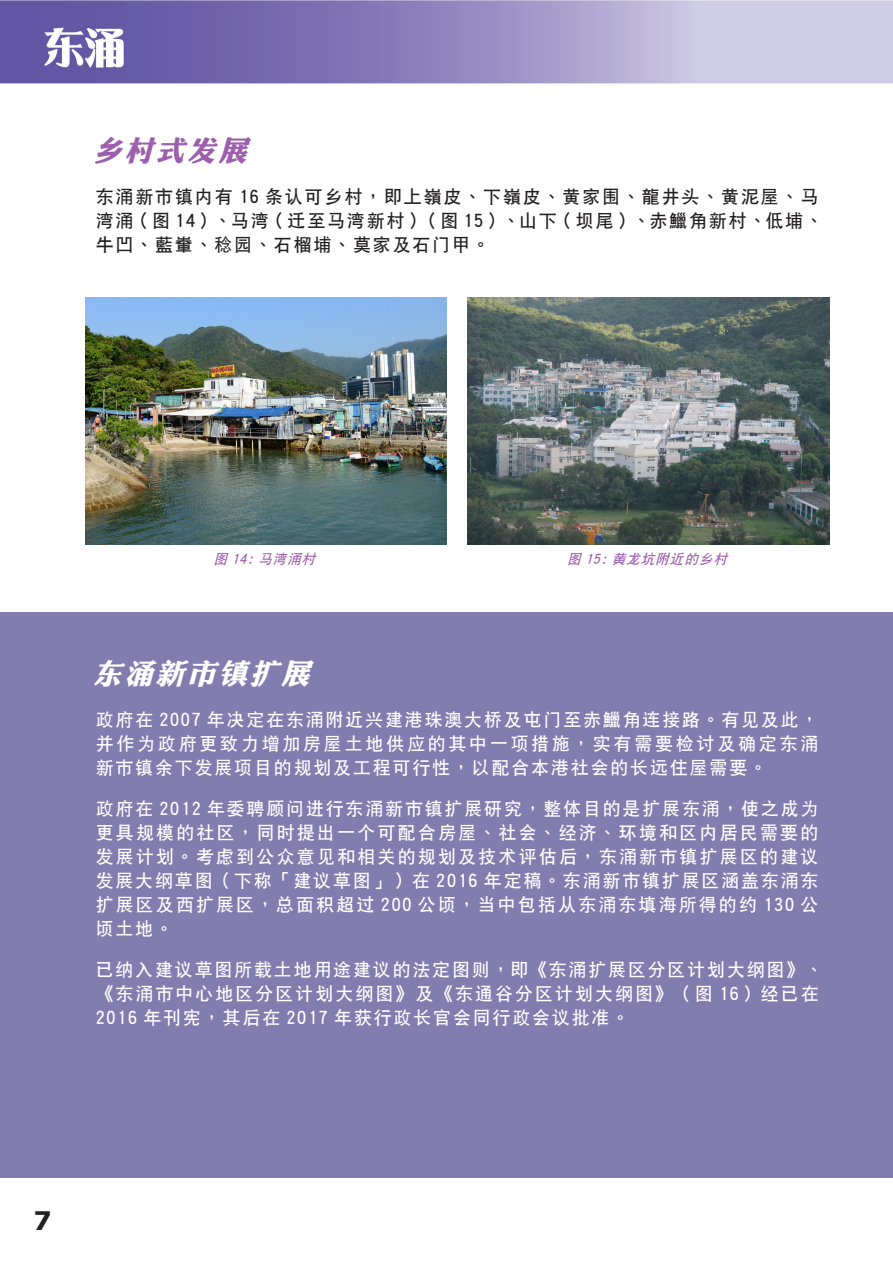
<style>
.page{position:relative;width:893px;height:1263px;background:#fff}
.page>*{position:absolute;margin:0;border:0;box-sizing:border-box;transform-origin:0 0}
.Sub_Title_sc{font:italic 28.5px "DF Li Jin Hei W8 GB5";color:#fff}
.Sub_Title_sc-2{font:italic 28.5px "DF Li Jin Hei W8 GB5";color:#9c5ead}
.t1{font:700 25.5px "Verdana";color:#231f20}
.text_sc{font:18px/24px "DF Hei W7 GB5";letter-spacing:.1em;color:#fff;text-align:justify}
.text_sc-2{font:18px/24px "DF Hei W7 GB5";letter-spacing:.1em;color:#231f20}
.cap_sc{font:italic 13.5px "DF Hei W7 GB5";color:#9c5ead}
</style>
<div class="page">
<img style="left:0;top:0;width:893px;height:84px">
<div style="left:0;top:612px;width:893px;height:566px;background:#827caf"></div>
<img style="left:468px;top:298px;width:361px;height:246px">
<img style="left:85px;top:298px;width:361px;height:246px">
<p class="Sub_Title_sc-2" style="left:93px;top:136px;width:163px">鄉村式發展</p>
<p class="text_sc-2" style="left:96px;top:185px;width:729px">東涌新市鎮內有 16 條認可鄉村，即上嶺皮、下嶺皮、黃家圍、龍井頭、黃泥屋、馬灣涌（圖 14）、馬灣（遷至馬灣新村）（圖 15）、山下（壩尾）、赤鱲角新村、低埔、牛凹、藍輋、稔園、石榴埔、莫家及石門甲。</p>
<p class="cap_sc" style="left:214px;top:552px;width:107px">圖 14: 馬灣涌村</p>
<p class="cap_sc" style="left:568px;top:552px;width:165px">圖 15: 黄龍坑附近的鄉村</p>
<p class="Sub_Title_sc" style="left:93px;top:659px;width:226px">東涌新市鎮擴展</p>
<p class="text_sc" style="left:96px;top:708px;width:724px">政府在 2007 年決定在東涌附近興建港珠澳大橋及屯門至赤鱲角連接路。有見及此，並作為政府更致力增加房屋土地供應的其中一項措施，實有需要檢討及確定東涌新市鎮餘下發展項目的規劃及工程可行性，以配合本港社會的長遠住屋需要。</p>
<p class="text_sc" style="left:96px;top:797px;width:724px">政府在 2012 年委聘顧問進行東涌新市鎮擴展研究，整體目的是擴展東涌，使之成為更具規模的社區，同時提出一個可配合房屋、社會、經濟、環境和區內居民需要的發展計劃。考慮到公眾意見和相關的規劃及技術評估後，東涌新市鎮擴展區的建議發展大綱草圖（下稱「建議草圖」）在 2016 年定稿。東涌新市鎮擴展區涵蓋東涌東擴展區及西擴展區，總面積超過 200 公頃，當中包括從東涌東填海所得的約 130 公頃土地。</p>
<p class="text_sc" style="left:96px;top:958px;width:729px;text-align:left">已納入建議草圖所載土地用途建議的法定圖則，即《東涌擴展區分區計劃大綱圖》、《東涌市中心地區分區計劃大綱圖》及《東通谷分區計劃大綱圖》（圖 16）經已在<br>2016 年刊憲，其後在 2017 年獲行政長官會同行政會議批准。</p>
<h2 class="t1" style="left:33px;top:1202px;width:20px">7</h2>
</div>
